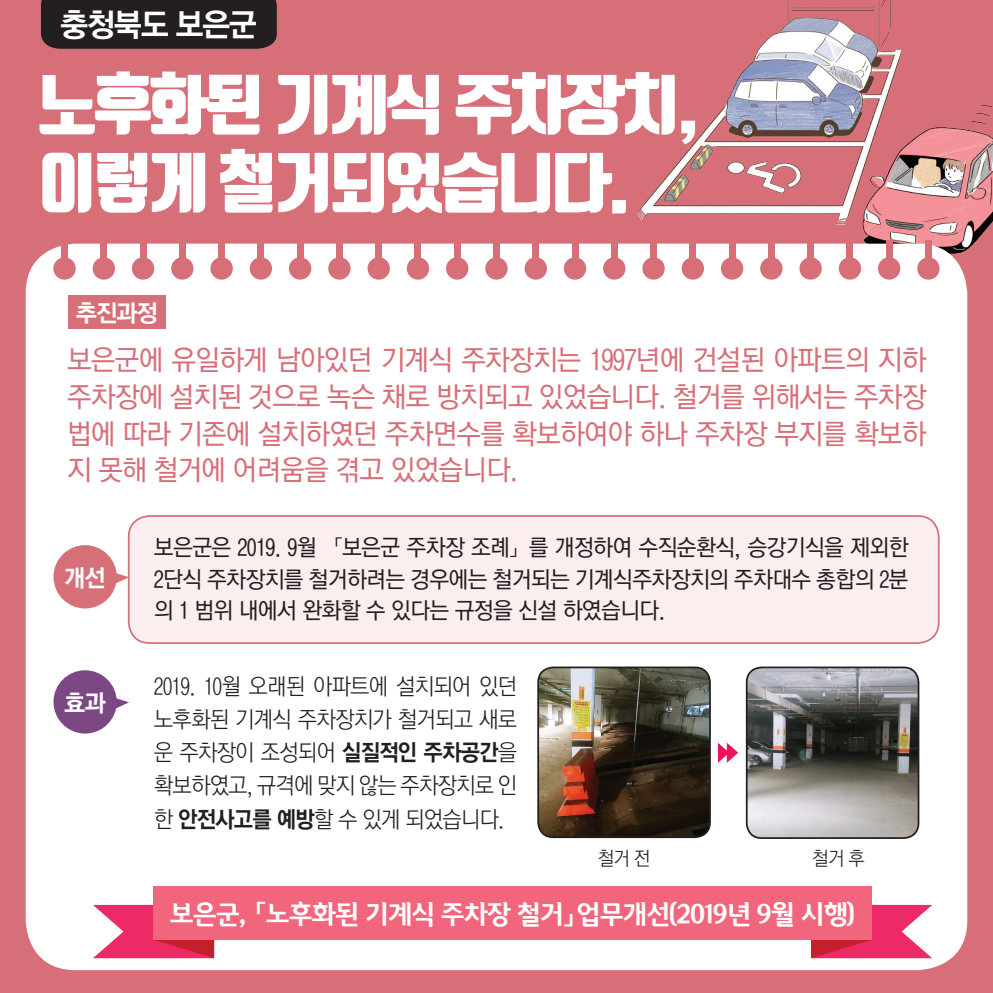
<style>
.page{position:relative;width:993px;height:993px;background:#fff}
.page>*{position:absolute;margin:0;border:0;box-sizing:border-box;transform-origin:0 0}
.t1{font:900 64.92px/78px "Tmon Monsori";letter-spacing:-.05em;color:#fff}
.t2{font:31.5px "YGO550";letter-spacing:-.05em;color:#fff}
.t3{font:28px/36.8px "YGO530";letter-spacing:-.03em;color:#d66f78;text-align:justify}
.t4{font:700 26.25px "Auction Gothic";letter-spacing:-.05em;color:#fff}
.t5{font:23.8px "YGO550";letter-spacing:-.05em;color:#fff}
.t6{font:22.75px/31.5px "YGO530";letter-spacing:-.03em;color:#231f20;text-align:justify}
.t7{font:22.75px/33.2px "YGO520";letter-spacing:-.04em;color:#231f20;text-align:justify;scale:.95 1}
.t8{font:19.25px "YGO520";color:#231f20;scale:.95 1}
.s1{font-family:"YGO550"}
</style>
<div class="page">
<div style="left:0;top:0;width:992px;height:991px;background:#d66f78"></div>
<img style="left:637px;top:0;width:355px;height:285px">
<div style="left:26px;top:243px;width:940px;height:726px;background:#fff;border-radius:50px"></div>
<div style="left:129px;top:516px;width:809px;height:127px;background:#fbeeef;border-radius:21px"></div>
<div style="left:128px;top:515px;width:811px;height:128px;border:2px solid #d66f78;border-radius:21px"></div>
<div style="left:41px;top:0;width:236px;height:49px;background:#231f20"></div>
<div style="left:53px;top:545px;width:64px;height:63px;background:#d66f78;border-radius:50%"></div>
<svg style="left:116px;top:572px;width:13px;height:12px"></svg>
<div style="left:53px;top:670px;width:64px;height:63px;background:#7b4884;border-radius:50%"></div>
<svg style="left:116px;top:697px;width:13px;height:12px"></svg>
<svg style="left:93px;top:904px;width:121px;height:53px"></svg>
<svg style="left:810px;top:904px;width:121px;height:53px"></svg>
<div style="left:153px;top:886px;width:718px;height:53px;background:#f1667c"></div>
<div style="left:53px;top:257px;width:23px;height:22px;background:#d66f78;border-radius:50%"></div>
<div style="left:61px;top:241px;width:7px;height:20px;background:#d66f78"></div>
<div style="left:93px;top:257px;width:22px;height:22px;background:#d66f78;border-radius:50%"></div>
<div style="left:100px;top:241px;width:7px;height:20px;background:#d66f78"></div>
<div style="left:132px;top:257px;width:22px;height:22px;background:#d66f78;border-radius:50%"></div>
<div style="left:139px;top:241px;width:7px;height:20px;background:#d66f78"></div>
<div style="left:171px;top:257px;width:22px;height:22px;background:#d66f78;border-radius:50%"></div>
<div style="left:179px;top:241px;width:7px;height:20px;background:#d66f78"></div>
<div style="left:210px;top:257px;width:23px;height:22px;background:#d66f78;border-radius:50%"></div>
<div style="left:218px;top:241px;width:7px;height:20px;background:#d66f78"></div>
<div style="left:249px;top:257px;width:23px;height:22px;background:#d66f78;border-radius:50%"></div>
<div style="left:257px;top:241px;width:7px;height:20px;background:#d66f78"></div>
<div style="left:289px;top:257px;width:22px;height:22px;background:#d66f78;border-radius:50%"></div>
<div style="left:296px;top:241px;width:7px;height:20px;background:#d66f78"></div>
<div style="left:328px;top:257px;width:22px;height:22px;background:#d66f78;border-radius:50%"></div>
<div style="left:336px;top:241px;width:7px;height:20px;background:#d66f78"></div>
<div style="left:367px;top:257px;width:23px;height:22px;background:#d66f78;border-radius:50%"></div>
<div style="left:375px;top:241px;width:7px;height:20px;background:#d66f78"></div>
<div style="left:406px;top:257px;width:23px;height:22px;background:#d66f78;border-radius:50%"></div>
<div style="left:414px;top:241px;width:7px;height:20px;background:#d66f78"></div>
<div style="left:446px;top:257px;width:22px;height:22px;background:#d66f78;border-radius:50%"></div>
<div style="left:453px;top:241px;width:7px;height:20px;background:#d66f78"></div>
<div style="left:485px;top:257px;width:22px;height:22px;background:#d66f78;border-radius:50%"></div>
<div style="left:493px;top:241px;width:7px;height:20px;background:#d66f78"></div>
<div style="left:524px;top:257px;width:22px;height:22px;background:#d66f78;border-radius:50%"></div>
<div style="left:532px;top:241px;width:7px;height:20px;background:#d66f78"></div>
<div style="left:563px;top:257px;width:23px;height:22px;background:#d66f78;border-radius:50%"></div>
<div style="left:571px;top:241px;width:7px;height:20px;background:#d66f78"></div>
<div style="left:603px;top:257px;width:22px;height:22px;background:#d66f78;border-radius:50%"></div>
<div style="left:610px;top:241px;width:7px;height:20px;background:#d66f78"></div>
<div style="left:642px;top:257px;width:22px;height:22px;background:#d66f78;border-radius:50%"></div>
<div style="left:650px;top:241px;width:6px;height:20px;background:#d66f78"></div>
<div style="left:681px;top:257px;width:22px;height:22px;background:#d66f78;border-radius:50%"></div>
<div style="left:689px;top:241px;width:7px;height:20px;background:#d66f78"></div>
<div style="left:720px;top:257px;width:23px;height:22px;background:#d66f78;border-radius:50%"></div>
<div style="left:728px;top:241px;width:7px;height:20px;background:#d66f78"></div>
<div style="left:760px;top:257px;width:22px;height:22px;background:#d66f78;border-radius:50%"></div>
<div style="left:767px;top:241px;width:7px;height:20px;background:#d66f78"></div>
<div style="left:799px;top:257px;width:22px;height:22px;background:#d66f78;border-radius:50%"></div>
<div style="left:806px;top:241px;width:7px;height:20px;background:#d66f78"></div>
<div style="left:838px;top:257px;width:22px;height:22px;background:#d66f78;border-radius:50%"></div>
<div style="left:846px;top:241px;width:7px;height:20px;background:#d66f78"></div>
<div style="left:877px;top:257px;width:23px;height:22px;background:#d66f78;border-radius:50%"></div>
<div style="left:885px;top:241px;width:7px;height:20px;background:#d66f78"></div>
<div style="left:916px;top:257px;width:23px;height:22px;background:#d66f78;border-radius:50%"></div>
<div style="left:924px;top:241px;width:7px;height:20px;background:#d66f78"></div>
<div style="left:68px;top:295px;width:97px;height:33px;background:#d66f78"></div>
<img style="left:538px;top:668px;width:171px;height:168px">
<div style="left:537px;top:666px;width:173px;height:171px;border:2px solid #231f20;border-radius:15px"></div>
<img style="left:748px;top:668px;width:170px;height:169px">
<div style="left:745px;top:666px;width:174px;height:172px;border:2px solid #231f20;border-radius:15px"></div>
<svg style="left:717px;top:743px;width:21px;height:19px"></svg>
<p class="t2" style="left:60px;top:9px;width:198px">충청북도 보은군</p>
<h1 class="t1" style="left:38px;top:68px;width:662px">노후화된 기계식 주차장치, 이렇게 철거되었습니다.</h1>
<p class="t5" style="left:76px;top:301px;width:84px">추진과정</p>
<p class="t3" style="left:67px;top:343px;width:860px">보은군에 유일하게 남아있던 기계식 주차장치는 1997년에 건설된 아파트의 지하 주차장에 설치된 것으로 녹슨 채로 방치되고 있었습니다. 철거를 위해서는 주차장 법에 따라 기존에 설치하였던 주차면수를 확보하여야 하나 주차장 부지를 확보하 지 못해 철거에 어려움을 겪고 있었습니다.</p>
<p class="t5" style="left:64px;top:565px;width:43px">개선</p>
<p class="t5" style="left:64px;top:690px;width:43px">효과</p>
<p class="t6" style="left:154px;top:532px;width:756px">보은군은 2019. 9월 「보은군 주차장 조례」를 개정하여 수직순환식, 승강기식을 제외한 2단식 주차장치를 철거하려는 경우에는 철거되는 기계식주차장치의 주차대수 총합의 2분 의 1 범위 내에서 완화할 수 있다는 규정을 신설 하였습니다.</p>
<p class="t7" style="left:154px;top:670px;width:384px">2019. 10월 오래된 아파트에 설치되어 있던 노후화된 기계식 주차장치가 철거되고 새로 운 주차장이 조성되어 <span class="s1">실질적인 주차공간</span>을 확보하였고, 규격에 맞지 않는 주차장치로 인 한 <span class="s1">안전사고를 예방</span>할 수 있게 되었습니다.</p>
<p class="t8" style="left:597px;top:848px;width:57px">철거 전</p>
<p class="t8" style="left:812px;top:848px;width:57px">철거 후</p>
<p class="t4" style="left:169px;top:900px;width:687px">보은군, 「노후화된 기계식 주차장 철거」업무개선(2019년 9월 시행)</p>
</div>
